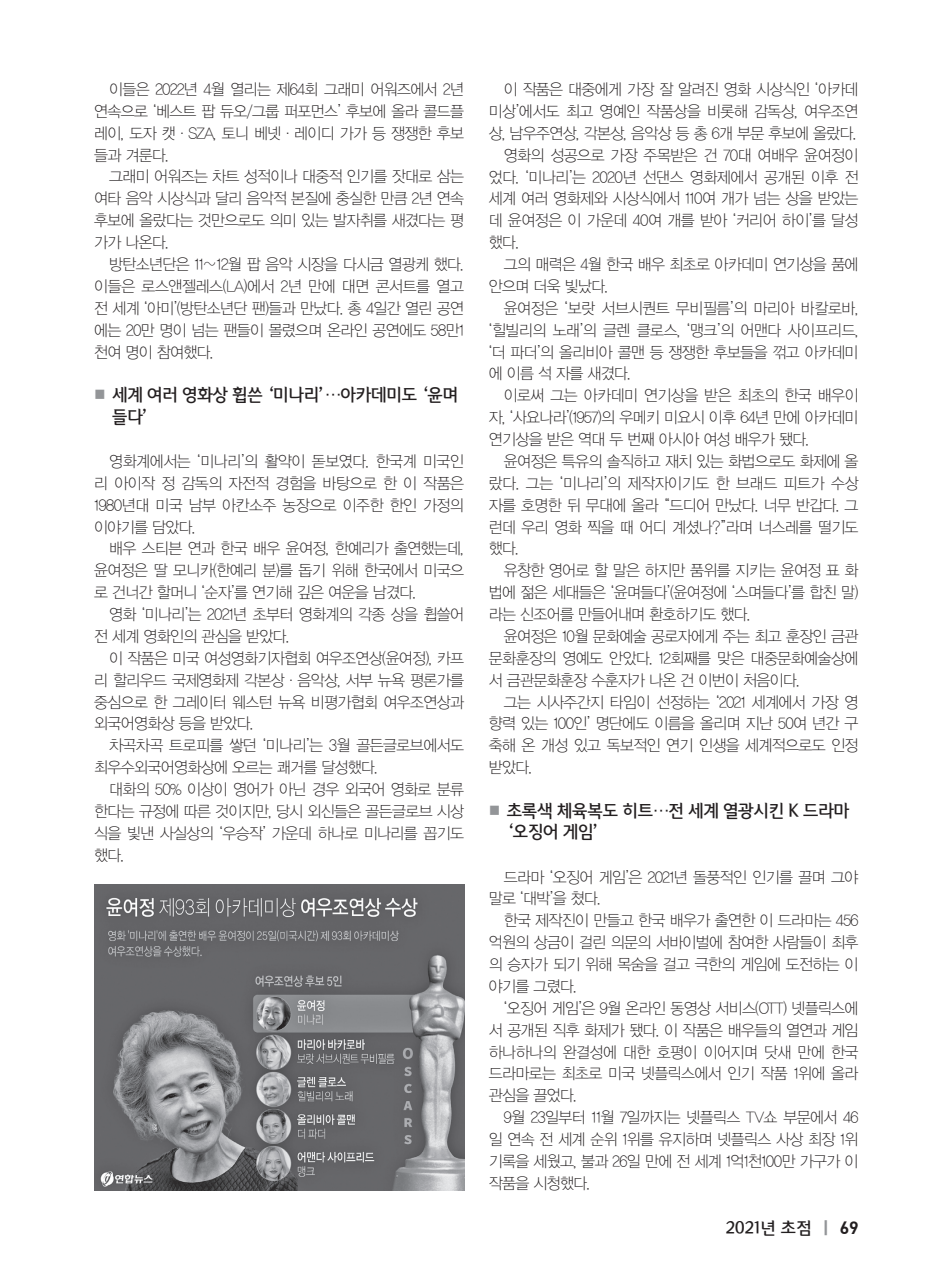
<style>
.page{position:relative;width:933px;height:1275px;background:#fff}
.page>*{position:absolute;margin:0;border:0;box-sizing:border-box;transform-origin:0 0}
.t1{font:500 17.5px/21.9px "Auction Gothic";letter-spacing:-.04em;color:#231f20;scale:.96 1}
.t2{font:500 16.62px "Auction Gothic";letter-spacing:-.01em;color:#231f20}
.t3{font:15.75px/21.9px "YDVYGO11";letter-spacing:-.04em;color:#231f20;text-align:justify;scale:.96 1}
.t4{font:15.75px "YDVYGO11";letter-spacing:-.02em;color:#231f20;scale:.96 1}
.s1{font-weight:700;font-size:12.25px;color:#939598}
.s2{font-family:"YDVYGO14";font-weight:400;font-size:21px;color:#939598}
.s3{font-family:"Dinbol";font-weight:400;font-size:17.5px}
</style>
<div class="page">
<img style="left:94px;top:885px;width:370px;height:306px">
<p class="t3" style="left:94px;top:77px;width:386px;text-indent:15px">이들은 2022년 4월 열리는 제64회 그래미 어워즈에서 2년 연속으로 ‘베스트 팝 듀오/그룹 퍼포먼스’ 후보에 올라 콜드플 레이, 도자 캣·SZA, 토니 베넷·레이디 가가 등 쟁쟁한 후보 들과 겨룬다.</p>
<p class="t3" style="left:94px;top:165px;width:386px;text-indent:15px">그래미 어워즈는 차트 성적이나 대중적 인기를 잣대로 삼는 여타 음악 시상식과 달리 음악적 본질에 충실한 만큼 2년 연속 후보에 올랐다는 것만으로도 의미 있는 발자취를 새겼다는 평 가가 나온다.</p>
<p class="t3" style="left:94px;top:252px;width:386px;text-indent:15px">방탄소년단은 11∼12월 팝 음악 시장을 다시금 열광케 했다. 이들은 로스앤젤레스(LA)에서 2년 만에 대면 콘서트를 열고 전 세계 ‘아미’(방탄소년단 팬)들과 만났다. 총 4일간 열린 공연 에는 20만 명이 넘는 팬들이 몰렸으며 온라인 공연에도 58만1 천여 명이 참여했다.</p>
<p class="t1" style="left:112px;top:384px;width:362px;text-indent:-18px"><span class="s1">■</span> 세계 여러 영화상 휩쓴 ‘미나리’…아카데미도 ‘윤며 들다’</p>
<p class="t3" style="left:94px;top:449px;width:387px;text-indent:15px">영화계에서는 ‘미나리’의 활약이 돋보였다. 한국계 미국인 리 아이작 정 감독의 자전적 경험을 바탕으로 한 이 작품은 1980년대 미국 남부 아칸소주 농장으로 이주한 한인 가정의 이야기를 담았다.</p>
<p class="t3" style="left:94px;top:537px;width:386px;text-indent:15px">배우 스티븐 연과 한국 배우 윤여정, 한예리가 출연했는데, 윤여정은 딸 모니카(한예리 분)를 돕기 위해 한국에서 미국으 로 건너간 할머니 ‘순자’를 연기해 깊은 여운을 남겼다.</p>
<p class="t3" style="left:94px;top:602px;width:386px;text-indent:15px">영화 ‘미나리’는 2021년 초부터 영화계의 각종 상을 휩쓸어 전 세계 영화인의 관심을 받았다.</p>
<p class="t3" style="left:94px;top:646px;width:386px;text-indent:15px">이 작품은 미국 여성영화기자협회 여우조연상(윤여정), 카프 리 할리우드 국제영화제 각본상·음악상, 서부 뉴욕 평론가를 중심으로 한 그레이터 웨스턴 뉴욕 비평가협회 여우조연상과 외국어영화상 등을 받았다.</p>
<p class="t3" style="left:94px;top:734px;width:387px;text-indent:15px">차곡차곡 트로피를 쌓던 ‘미나리’는 3월 골든글로브에서도 최우수외국어영화상에 오르는 쾌거를 달성했다.</p>
<p class="t3" style="left:94px;top:777px;width:386px;text-indent:15px">대화의 50% 이상이 영어가 아닌 경우 외국어 영화로 분류 한다는 규정에 따른 것이지만, 당시 외신들은 골든글로브 시상 식을 빛낸 사실상의 ‘우승작’ 가운데 하나로 미나리를 꼽기도 했다.</p>
<p class="t3" style="left:504px;top:78px;width:371px">이 작품은 대중에게 가장 잘 알려진 영화 시상식인 ‘아카데</p>
<p class="t3" style="left:489px;top:99px;width:386px">미상’에서도 최고 영예인 작품상을 비롯해 감독상, 여우조연</p>
<p class="t3" style="left:489px;top:121px;width:384px">상, 남우주연상, 각본상, 음악상 등 총 6개 부문 후보에 올랐다.</p>
<p class="t3" style="left:504px;top:143px;width:371px">영화의 성공으로 가장 주목받은 건 70대 여배우 윤여정이</p>
<p class="t3" style="left:489px;top:165px;width:387px">었다. ‘미나리’는 2020년 선댄스 영화제에서 공개된 이후 전</p>
<p class="t3" style="left:489px;top:187px;width:386px">세계 여러 영화제와 시상식에서 110여 개가 넘는 상을 받았는</p>
<p class="t3" style="left:489px;top:209px;width:386px">데 윤여정은 이 가운데 40여 개를 받아 ‘커리어 하이’를 달성</p>
<p class="t3" style="left:489px;top:231px;width:33px">했다.</p>
<p class="t3" style="left:504px;top:253px;width:371px">그의 매력은 4월 한국 배우 최초로 아카데미 연기상을 품에</p>
<p class="t3" style="left:489px;top:274px;width:126px">안으며 더욱 빛났다.</p>
<p class="t3" style="left:504px;top:296px;width:371px">윤여정은 ‘보랏 서브시퀀트 무비필름’의 마리아 바칼로바,</p>
<p class="t3" style="left:489px;top:318px;width:387px">‘힐빌리의 노래’의 글렌 클로스, ‘맹크’의 어맨다 사이프리드,</p>
<p class="t3" style="left:489px;top:340px;width:386px">‘더 파더’의 올리비아 콜맨 등 쟁쟁한 후보들을 꺾고 아카데미</p>
<p class="t3" style="left:489px;top:362px;width:149px">에 이름 석 자를 새겼다.</p>
<p class="t3" style="left:504px;top:384px;width:371px">이로써 그는 아카데미 연기상을 받은 최초의 한국 배우이</p>
<p class="t3" style="left:489px;top:406px;width:386px">자, ‘사요나라’(1957)의 우메키 미요시 이후 64년 만에 아카데미</p>
<p class="t3" style="left:489px;top:428px;width:335px">연기상을 받은 역대 두 번째 아시아 여성 배우가 됐다.</p>
<p class="t3" style="left:504px;top:449px;width:371px">윤여정은 특유의 솔직하고 재치 있는 화법으로도 화제에 올</p>
<p class="t4" style="left:489px;top:473px;width:387px">랐다. 그는 ‘미나리’의 제작자이기도 한 브래드 피트가 수상</p>
<p class="t3" style="left:489px;top:493px;width:386px">자를 호명한 뒤 무대에 올라 “드디어 만났다. 너무 반갑다. 그</p>
<p class="t3" style="left:489px;top:515px;width:386px">런데 우리 영화 찍을 때 어디 계셨나?”라며 너스레를 떨기도</p>
<p class="t3" style="left:489px;top:537px;width:33px">했다.</p>
<p class="t3" style="left:504px;top:559px;width:371px">유창한 영어로 할 말은 하지만 품위를 지키는 윤여정 표 화</p>
<p class="t3" style="left:489px;top:581px;width:386px">법에 젊은 세대들은 ‘윤며들다’(윤여정에 ‘스며들다’를 합친 말)</p>
<p class="t3" style="left:489px;top:602px;width:274px">라는 신조어를 만들어내며 환호하기도 했다.</p>
<p class="t3" style="left:504px;top:624px;width:371px">윤여정은 10월 문화예술 공로자에게 주는 최고 훈장인 금관</p>
<p class="t3" style="left:489px;top:646px;width:386px">문화훈장의 영예도 안았다. 12회째를 맞은 대중문화예술상에</p>
<p class="t3" style="left:489px;top:668px;width:325px">서 금관문화훈장 수훈자가 나온 건 이번이 처음이다.</p>
<p class="t3" style="left:504px;top:690px;width:371px">그는 시사주간지 타임이 선정하는 ‘2021 세계에서 가장 영</p>
<p class="t3" style="left:489px;top:712px;width:386px">향력 있는 100인’ 명단에도 이름을 올리며 지난 50여 년간 구</p>
<p class="t3" style="left:489px;top:734px;width:386px">축해 온 개성 있고 독보적인 연기 인생을 세계적으로도 인정</p>
<p class="t3" style="left:489px;top:756px;width:47px">받았다.</p>
<p class="t1" style="left:506px;top:800px;width:359px;text-indent:-18px"><span class="s1">■</span> 초록색 체육복도 히트…전 세계 열광시킨 K 드라마 ‘오징어 게임’</p>
<p class="t3" style="left:489px;top:865px;width:386px;text-indent:15px">드라마 ‘오징어 게임’은 2021년 돌풍적인 인기를 끌며 그야 말로 ‘대박’을 쳤다.</p>
<p class="t3" style="left:489px;top:909px;width:386px;text-indent:15px">한국 제작진이 만들고 한국 배우가 출연한 이 드라마는 456 억원의 상금이 걸린 의문의 서바이벌에 참여한 사람들이 최후 의 승자가 되기 위해 목숨을 걸고 극한의 게임에 도전하는 이 야기를 그렸다.</p>
<p class="t3" style="left:489px;top:996px;width:386px;text-indent:15px">‘오징어 게임’은 9월 온라인 동영상 서비스(OTT) 넷플릭스에 서 공개된 직후 화제가 됐다. 이 작품은 배우들의 열연과 게임 하나하나의 완결성에 대한 호평이 이어지며 닷새 만에 한국 드라마로는 최초로 미국 넷플릭스에서 인기 작품 1위에 올라 관심을 끌었다.</p>
<p class="t3" style="left:489px;top:1106px;width:386px;text-indent:15px">9월 23일부터 11월 7일까지는 넷플릭스 TV쇼 부문에서 46 일 연속 전 세계 순위 1위를 유지하며 넷플릭스 사상 최장 1위 기록을 세웠고, 불과 26일 만에 전 세계 1억1천100만 가구가 이 작품을 시청했다.</p>
<p class="t2" style="left:725px;top:1219px;width:134px">2021년 초점 <span class="s2">l</span> <span class="s3">69</span></p>
</div>
